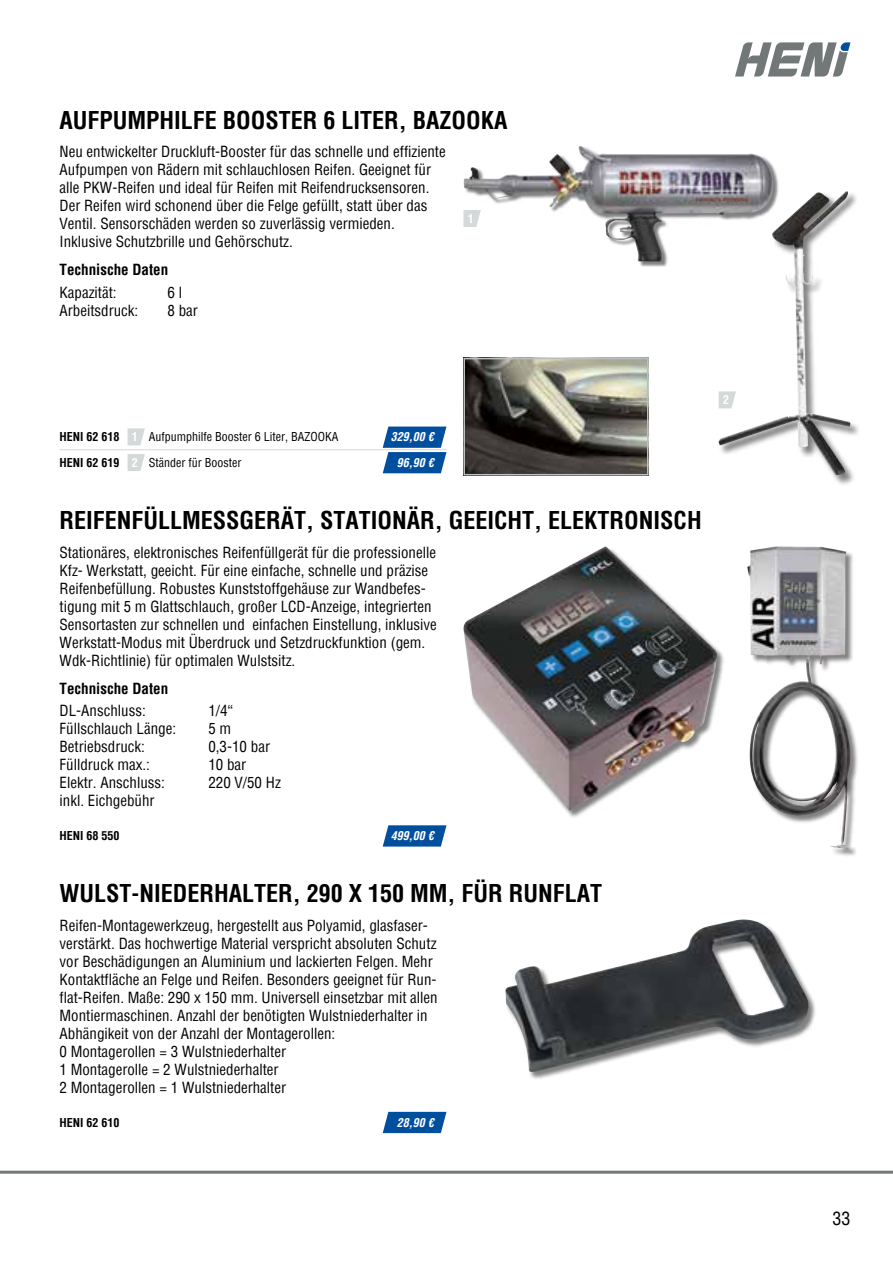
<style>
.page{position:relative;width:893px;height:1263px;background:#fff}
.page>*{position:absolute;margin:0;border:0;box-sizing:border-box;transform-origin:0 0}
.t1{font:700 condensed 24px "Helvetica";color:#000}
.t2{font:condensed 18px "Helvetica";color:#000}
.t3{font:condensed 15px/18px "Helvetica";color:#000}
.t4{font:700 condensed 15px "Helvetica";color:#000}
.t5{font:condensed 12px "Helvetica";color:#000}
.t6{font:italic 700 condensed 12px "Helvetica";color:#fff}
.t7{font:700 condensed 12px "Helvetica";color:#000}
.t8{font:700 condensed 12px "Helvetica";color:#fff}
.s1{font-weight:700}
.s2{font-weight:700;color:#fff}
</style>
<div class="page">
<svg style="left:735px;top:42px;width:115px;height:35px"></svg>
<hr style="left:0;top:1171px;width:893px;height:3px;background:#727777">
<div style="left:464px;top:547px;width:261px;height:271px;background:#000;opacity:.5"></div>
<img style="left:463px;top:546px;width:254px;height:265px">
<div style="left:506px;top:920px;width:310px;height:160px;background:#000;opacity:.5"></div>
<img style="left:505px;top:919px;width:304px;height:153px">
<img style="left:466px;top:361px;width:179px;height:111px">
<div style="left:463px;top:358px;width:185px;height:117px;border:2px solid #babebe"></div>
<div style="left:464px;top:146px;width:315px;height:120px;background:#000;opacity:.5"></div>
<img style="left:464px;top:146px;width:198px;height:115px">
<div style="left:747px;top:547px;width:111px;height:310px;background:#000;opacity:.5"></div>
<img style="left:747px;top:546px;width:105px;height:303px">
<div style="left:719px;top:191px;width:142px;height:294px;background:#000;opacity:.5"></div>
<img style="left:718px;top:191px;width:132px;height:284px">
<svg style="left:463px;top:210px;width:18px;height:17px"></svg>
<svg style="left:719px;top:391px;width:17px;height:17px"></svg>
<svg style="left:383px;top:427px;width:63px;height:46px;background:#2468ac"></svg>
<hr style="left:60px;top:449px;width:68px;height:1px;background:#d6d9d9">
<hr style="left:145px;top:449px;width:238px;height:1px;background:#d6d9d9">
<hr style="left:383px;top:449px;width:63px;height:1px;background:#d6d9d9">
<svg style="left:128px;top:428px;width:17px;height:43px"></svg>
<svg style="left:383px;top:825px;width:63px;height:21px"></svg>
<svg style="left:383px;top:1112px;width:63px;height:21px"></svg>
<h1 class="t1" style="left:60px;top:104px;width:450px">AUFPUMPHILFE BOOSTER 6 LITER, BAZOOKA</h1>
<p class="t3" style="left:60px;top:142px;width:388px">Neu entwickelter Druckluft-Booster für das schnelle und effiziente Aufpumpen von Rädern mit schlauchlosen Reifen. Geeignet für alle PKW-Reifen und ideal für Reifen mit Reifendrucksensoren.<br>Der Reifen wird schonend über die Felge gefüllt, statt über das Ventil. Sensorschäden werden so zuverlässig vermieden.<br>Inklusive Schutzbrille und Gehörschutz.</p>
<p class="t4" style="left:60px;top:260px;width:110px">Technische Daten</p>
<p class="t3" style="left:60px;top:283px;width:59px">Kapazität:</p>
<p class="t3" style="left:168px;top:283px;width:16px">6 l</p>
<p class="t3" style="left:60px;top:301px;width:80px">Arbeitsdruck:</p>
<p class="t3" style="left:168px;top:301px;width:32px">8 bar</p>
<p class="t8" style="left:468px;top:211px;width:7px">1</p>
<p class="t5" style="left:60px;top:429px;width:280px"><span class="s1">HENI 62 618</span> <span class="s2">1</span> Aufpumphilfe Booster 6 Liter, BAZOOKA</p>
<p class="t6" style="left:391px;top:429px;width:44px">329,00 €</p>
<p class="t5" style="left:60px;top:455px;width:183px"><span class="s1">HENI 62 619</span> <span class="s2">2</span> Ständer für Booster</p>
<p class="t6" style="left:397px;top:455px;width:38px">96,90 €</p>
<h1 class="t1" style="left:60px;top:505px;width:644px">REIFENFÜLLMESSGERÄT, STATIONÄR, GEEICHT, ELEKTRONISCH</h1>
<p class="t3" style="left:60px;top:543px;width:379px">Stationäres, elektronisches Reifenfüllgerät für die professionelle Kfz- Werkstatt, geeicht. Für eine einfache, schnelle und präzise Reifenbefüllung. Robustes Kunststoffgehäuse zur Wandbefes&shy;tigung mit 5 m Glattschlauch, großer LCD-Anzeige, integrierten Sensortasten zur schnellen und einfachen Einstellung, inklusive Werkstatt-Modus mit Überdruck und Setzdruckfunktion (gem.<br>Wdk-Richtlinie) für optimalen Wulstsitz.</p>
<p class="t4" style="left:60px;top:678px;width:110px">Technische Daten</p>
<p class="t3" style="left:60px;top:701px;width:88px">DL-Anschluss:</p>
<p class="t3" style="left:208px;top:701px;width:27px">1/4“</p>
<p class="t3" style="left:60px;top:719px;width:118px">Füllschlauch Länge:</p>
<p class="t3" style="left:208px;top:719px;width:24px">5 m</p>
<p class="t3" style="left:60px;top:737px;width:87px">Betriebsdruck:</p>
<p class="t3" style="left:208px;top:737px;width:63px">0,3-10 bar</p>
<p class="t3" style="left:60px;top:755px;width:92px">Fülldruck max.:</p>
<p class="t3" style="left:208px;top:755px;width:39px">10 bar</p>
<p class="t3" style="left:60px;top:773px;width:107px">Elektr. Anschluss:</p>
<p class="t3" style="left:208px;top:773px;width:74px">220 V/50 Hz</p>
<p class="t3" style="left:60px;top:791px;width:96px">inkl. Eichgebühr</p>
<p class="t7" style="left:60px;top:828px;width:62px">HENI 68 550</p>
<p class="t6" style="left:391px;top:828px;width:44px">499,00 €</p>
<h1 class="t1" style="left:60px;top:878px;width:544px">WULST-NIEDERHALTER, 290 X 150 MM, FÜR RUNFLAT</h1>
<p class="t3" style="left:60px;top:916px;width:380px">Reifen-Montagewerkzeug, hergestellt aus Polyamid, glasfaser&shy;verstärkt. Das hochwertige Material verspricht absoluten Schutz vor Beschädigungen an Aluminium und lackierten Felgen. Mehr Kontaktfläche an Felge und Reifen. Besonders geeignet für Run&shy;flat-Reifen. Maße: 290 x 150 mm. Universell einsetzbar mit allen Montiermaschinen. Anzahl der benötigten Wulstniederhalter in Abhängikeit von der Anzahl der Montagerollen:<br>0 Montagerollen = 3 Wulstniederhalter<br>1 Montagerolle = 2 Wulstniederhalter<br>2 Montagerollen = 1 Wulstniederhalter</p>
<p class="t7" style="left:60px;top:1115px;width:62px">HENI 62 610</p>
<p class="t6" style="left:397px;top:1115px;width:38px">28,90 €</p>
<p class="t8" style="left:723px;top:392px;width:7px">2</p>
<p class="t2" style="left:832px;top:1206px;width:19px">33</p>
</div>
